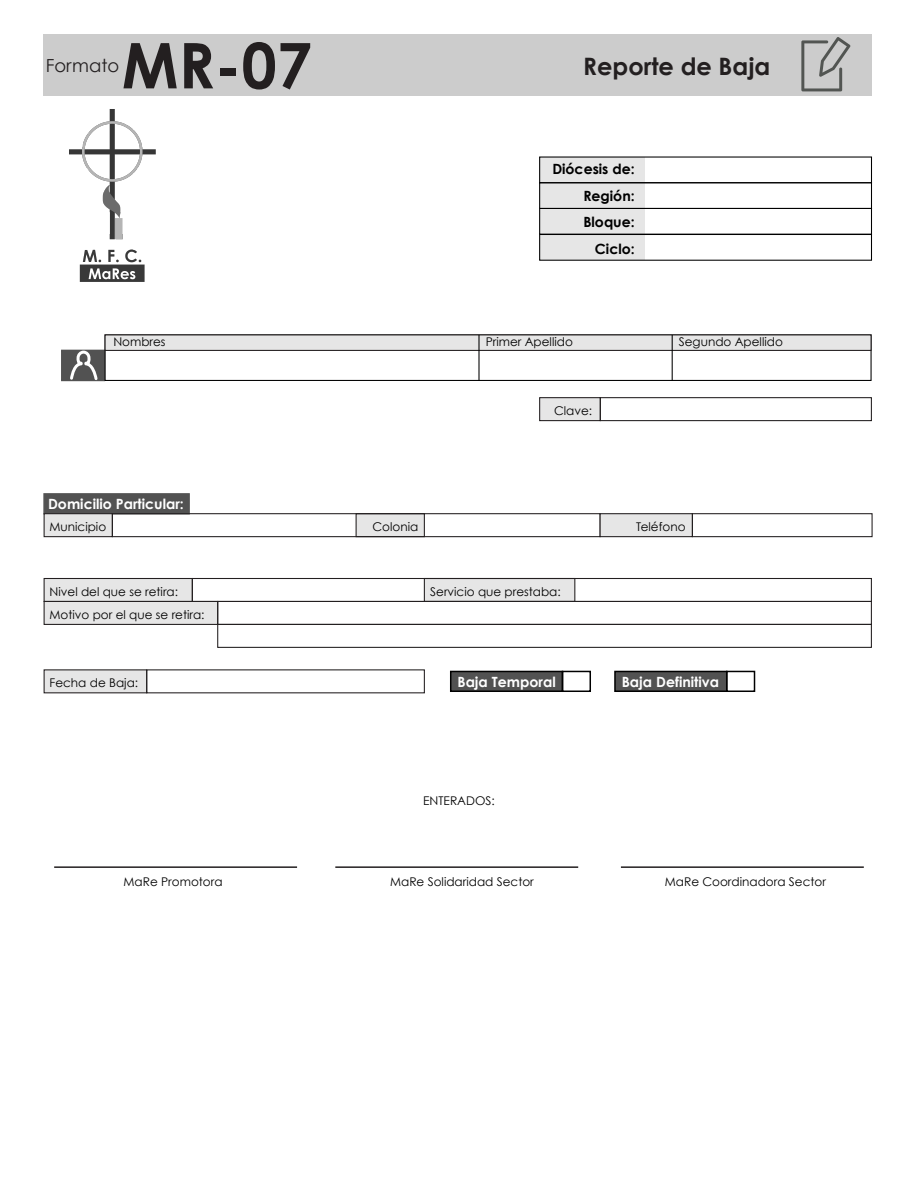
<style>
.page{position:relative;width:918px;height:1188px;background:#fff}
.page>*{position:absolute;margin:0;border:0;box-sizing:border-box;transform-origin:0 0}
.t1{font:700 63px "Century Gothic";color:#231f20}
.t2{font:700 24px "Century Gothic";color:#231f20}
.t3{font:18px "Century Gothic";color:#231f20}
.t4{font:700 14.1px "Century Gothic";color:#fff}
.t5{font:700 14.1px/26.8px "Century Gothic";color:#000;text-align:right}
.t6{font:12px "Century Gothic";color:#000}
</style>
<div class="page">
<div style="left:44px;top:34px;width:828px;height:61px;background:#ccc"></div>
<div style="left:540px;top:183px;width:105px;height:25px;background:#e6e6e6"></div>
<div style="left:540px;top:157px;width:105px;height:26px;background:#e6e6e6"></div>
<div style="left:539px;top:182px;width:333px;height:27px;border:1px solid #000"></div>
<div style="left:540px;top:208px;width:105px;height:26px;background:#e6e6e6"></div>
<div style="left:539px;top:208px;width:333px;height:27px;border:1px solid #000"></div>
<div style="left:540px;top:234px;width:105px;height:26px;background:#e6e6e6"></div>
<div style="left:539px;top:234px;width:333px;height:27px;border:1px solid #000"></div>
<svg style="left:801px;top:37px;width:50px;height:54px"></svg>
<div style="left:539px;top:397px;width:62px;height:24px;background:#e6e6e6;border:1px solid #231f20"></div>
<div style="left:600px;top:397px;width:272px;height:24px;border:1px solid #231f20"></div>
<div style="left:43px;top:493px;width:147px;height:21px;background:#525252;border:2px solid #525252"></div>
<div style="left:356px;top:513px;width:69px;height:24px;background:#e6e6e6;border:1px solid #231f20"></div>
<div style="left:44px;top:513px;width:69px;height:24px;background:#e6e6e6;border:1px solid #231f20"></div>
<div style="left:112px;top:513px;width:489px;height:24px;border:1px solid #231f20"></div>
<div style="left:600px;top:513px;width:93px;height:24px;background:#e6e6e6;border:1px solid #231f20"></div>
<div style="left:692px;top:513px;width:181px;height:24px;border:1px solid #231f20"></div>
<div style="left:424px;top:578px;width:151px;height:24px;background:#e6e6e6;border:1px solid #231f20"></div>
<div style="left:44px;top:578px;width:149px;height:24px;background:#e6e6e6;border:1px solid #231f20"></div>
<div style="left:192px;top:578px;width:680px;height:24px;border:1px solid #231f20"></div>
<div style="left:44px;top:601px;width:174px;height:24px;background:#e6e6e6;border:1px solid #231f20"></div>
<div style="left:217px;top:601px;width:655px;height:24px;border:1px solid #231f20"></div>
<div style="left:44px;top:669px;width:103px;height:24px;background:#e6e6e6"></div>
<div style="left:217px;top:624px;width:655px;height:24px;border:1px solid #231f20"></div>
<div style="left:450px;top:671px;width:113px;height:21px;background:#525252;border:2px solid #000"></div>
<div style="left:562px;top:671px;width:29px;height:21px;border:2px solid #000"></div>
<div style="left:614px;top:671px;width:113px;height:21px;background:#525252;border:2px solid #000"></div>
<div style="left:726px;top:671px;width:29px;height:21px;border:2px solid #000"></div>
<hr style="left:54px;top:866px;width:243px;height:2px;background:#231f20">
<hr style="left:335px;top:866px;width:243px;height:2px;background:#231f20">
<hr style="left:621px;top:866px;width:243px;height:2px;background:#231f20">
<img style="left:69px;top:109px;width:87px;height:173px">
<div style="left:62px;top:350px;width:42px;height:30px;background:#525252"></div>
<div style="left:61px;top:350px;width:44px;height:31px;border:2px solid #525252"></div>
<div style="left:105px;top:334px;width:767px;height:47px;border:1px solid #000"></div>
<div style="left:105px;top:334px;width:767px;height:17px;background:#e6e6e6;border:1px solid #231f20"></div>
<hr style="left:478px;top:335px;width:2px;height:46px;background:#000">
<hr style="left:672px;top:335px;width:1px;height:46px;background:#000">
<svg style="left:68px;top:349px;width:32px;height:33px"></svg>
<h1 class="t1" style="left:122px;top:18px;width:192px">MR-07</h1>
<h3 class="t3" style="left:46px;top:53px;width:75px">Formato</h3>
<h2 class="t2" style="left:583px;top:48px;width:189px">Reporte de Baja</h2>
<p class="t5" style="left:552px;top:155px;width:84px">Diócesis de:<br>Región:<br>Bloque:<br>Ciclo:</p>
<p class="t6" style="left:113px;top:333px;width:54px">Nombres</p>
<p class="t6" style="left:486px;top:333px;width:89px">Primer Apellido</p>
<p class="t6" style="left:679px;top:333px;width:106px">Segundo Apellido</p>
<p class="t6" style="left:554px;top:402px;width:40px">Clave:</p>
<p class="t4" style="left:48px;top:494px;width:137px">Domicilio Particular:</p>
<p class="t6" style="left:50px;top:518px;width:58px">Municipio</p>
<p class="t6" style="left:372px;top:518px;width:47px">Colonia</p>
<p class="t6" style="left:636px;top:518px;width:51px">Teléfono</p>
<p class="t6" style="left:50px;top:583px;width:130px">Nivel del que se retira:</p>
<p class="t6" style="left:430px;top:583px;width:132px">Servicio que prestaba:</p>
<p class="t6" style="left:50px;top:606px;width:157px">Motivo por el que se retira:</p>
<p class="t6" style="left:50px;top:674px;width:90px">Fecha de Baja:</p>
<p class="t4" style="left:457px;top:671px;width:100px">Baja Temporal</p>
<p class="t4" style="left:622px;top:671px;width:99px">Baja Definitiva</p>
<p class="t6" style="left:423px;top:792px;width:73px">ENTERADOS:</p>
<p class="t6" style="left:124px;top:873px;width:101px">MaRe Promotora</p>
<p class="t6" style="left:390px;top:873px;width:145px">MaRe Solidaridad Sector</p>
<p class="t6" style="left:665px;top:873px;width:163px">MaRe Coordinadora Sector</p>
</div>
